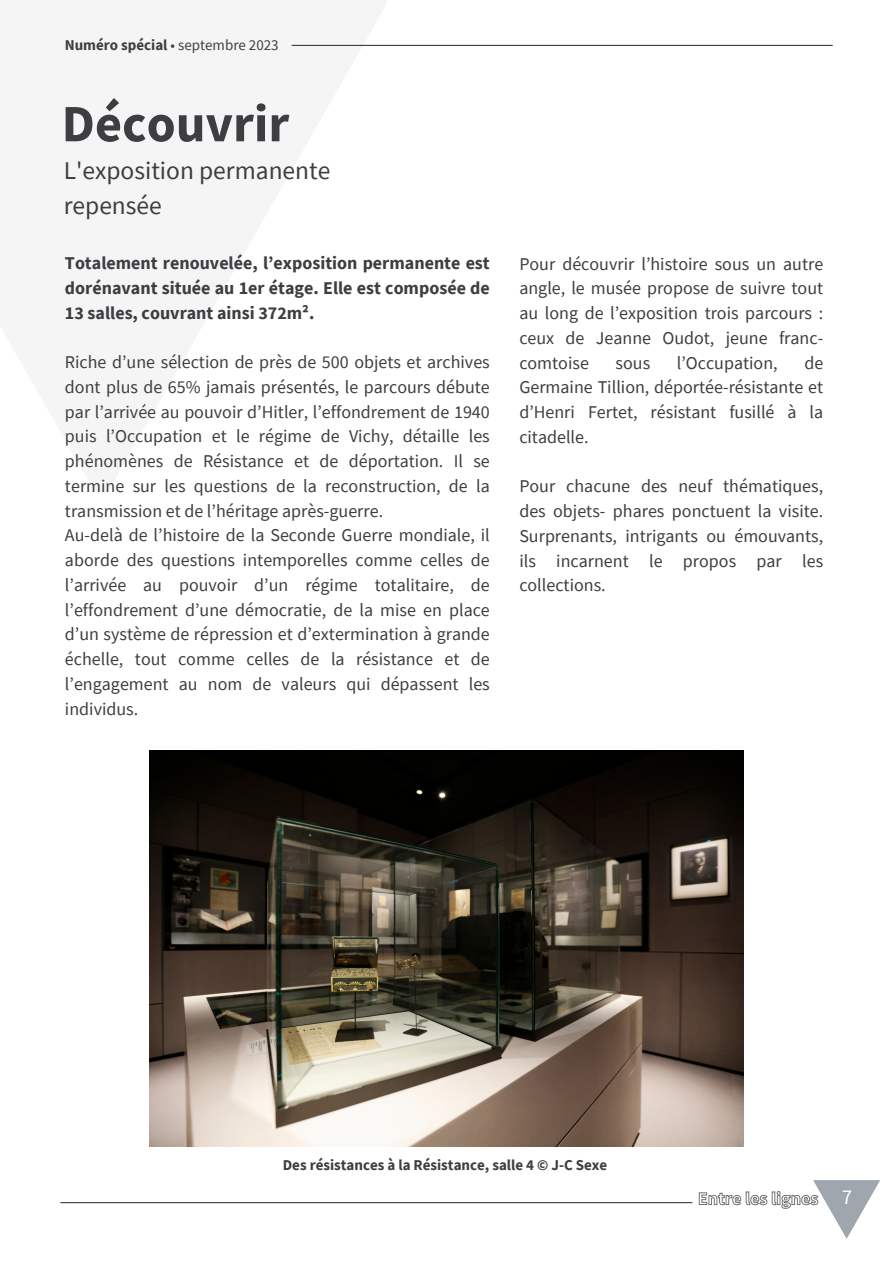
<style>
.page{position:relative;width:893px;height:1264px;background:#fff}
.page>*{position:absolute;margin:0;border:0;box-sizing:border-box;transform-origin:0 0}
.t1{font:700 52.5px "Source Sans Pro";color:#3d3e42}
.t2{font:25.5px/34.8px "Source Sans Pro";color:#3d3e42}
.t3{font:21px "Source Sans Pro";color:#fff}
.t4{font:18px/24.8px "Source Sans Pro";color:#3d3e42;text-align:justify}
.t5{font:700 18px/24.8px "Source Sans Pro";color:#3d3e42;text-align:justify}
.t6{font:700 15px "Source Sans Pro";color:#3d3e42}
.t7{font:15px "Source Sans Pro";color:#3d3e42}
.s1{font-weight:700}
</style>
<div class="page">
<hr style="left:60px;top:1201px;width:632px;height:2px;background:#3d3e42">
<svg style="left:698px;top:1180px;width:182px;height:58px"></svg>
<img style="left:149px;top:750px;width:594px;height:396px">
<hr style="left:292px;top:45px;width:540px;height:1px;background:#3d3e42">
<p class="t7" style="left:65px;top:35px;width:215px"><span class="s1">Numéro spécial</span> • septembre 2023</p>
<p class="t1" style="left:62px;top:90px;width:229px">Découvrir</p>
<p class="t2" style="left:64px;top:153px;width:268px">L'exposition permanente repensée</p>
<p class="t5" style="left:65px;top:250px;width:426px">Totalement renouvelée, l’exposition permanente est dorénavant située au 1er étage. Elle est composée de 13 salles, couvrant ainsi 372m².</p>
<p class="t4" style="left:65px;top:349px;width:426px">Riche d’une sélection de près de 500 objets et archives dont plus de 65% jamais présentés, le parcours débute par l’arrivée au pouvoir d’Hitler, l’effondrement de 1940 puis l’Occupation et le régime de Vichy, détaille les phénomènes de Résistance et de déportation. Il se termine sur les questions de la reconstruction, de la transmission et de l’héritage après-guerre.</p>
<p class="t4" style="left:65px;top:522px;width:426px">Au-delà de l’histoire de la Seconde Guerre mondiale, il aborde des questions intemporelles comme celles de l’arrivée au pouvoir d’un régime totalitaire, de l’effondrement d’une démocratie, de la mise en place d’un système de répression et d’extermination à grande échelle, tout comme celles de la résistance et de l’engagement au nom de valeurs qui dépassent les individus.</p>
<p class="t4" style="left:519px;top:251px;width:305px">Pour découvrir l’histoire sous un autre angle, le musée propose de suivre tout au long de l’exposition trois parcours : ceux de Jeanne Oudot, jeune franc&shy;comtoise</p>
<p class="t4" style="left:519px;top:350px;width:305px;text-indent:285px">de Germaine Tillion, déportée-résistante et d’Henri Fertet, résistant fusillé à la citadelle.</p>
<p class="t4" style="left:519px;top:473px;width:305px">Pour chacune des neuf thématiques, des objets- phares ponctuent la visite.<br>Surprenants, intrigants ou émouvants, ils incarnent le propos par les collections.</p>
<p class="t4" style="left:615px;top:350px;width:36px">sous</p>
<p class="t4" style="left:676px;top:350px;width:102px">l’Occupation,</p>
<p class="t6" style="left:283px;top:1155px;width:326px">Des résistances à la Résistance, salle 4 © J-C Sexe</p>
<p class="t3" style="left:841px;top:1182px;width:12px">7</p>
</div>
